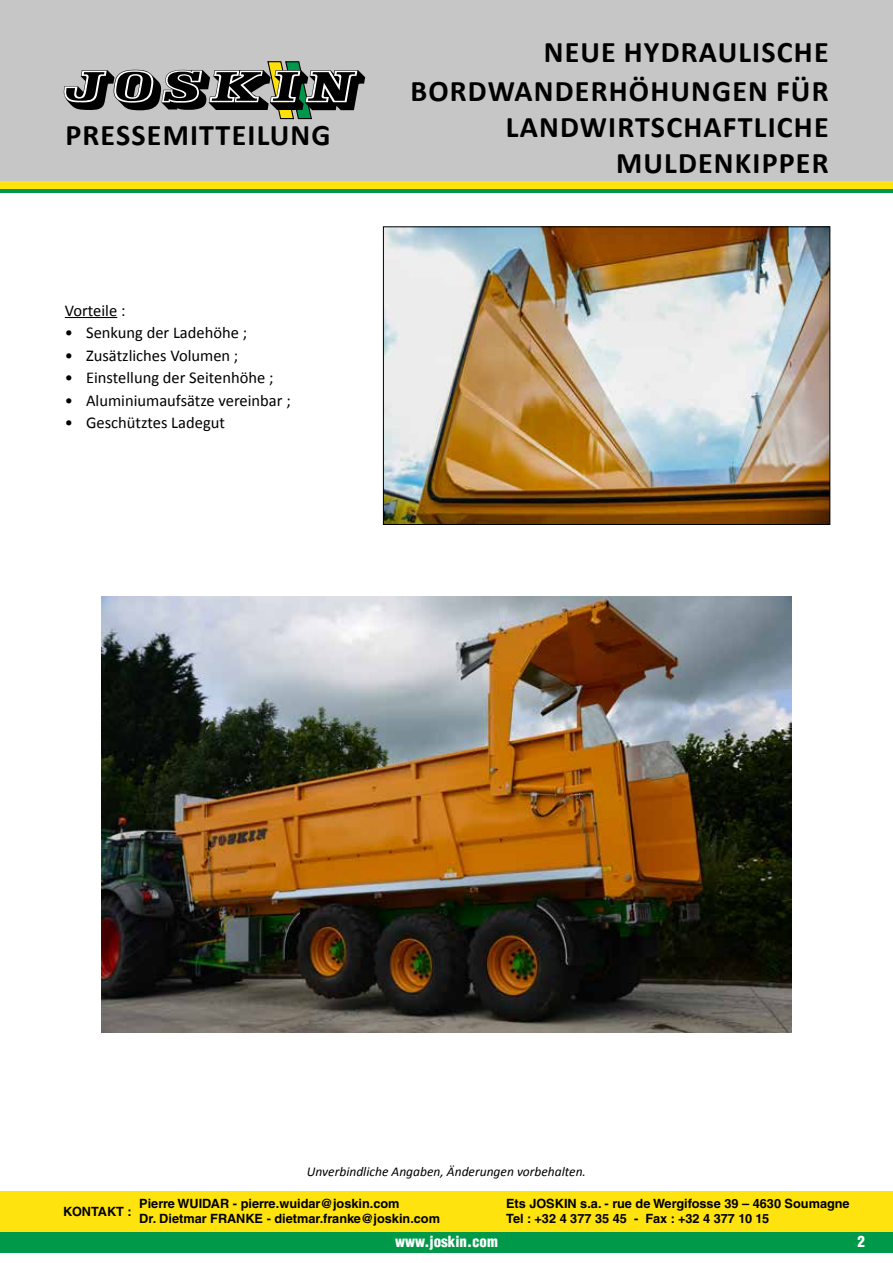
<style>
.page{position:relative;width:893px;height:1263px;background:#fff}
.page>*{position:absolute;margin:0;border:0;box-sizing:border-box;transform-origin:0 0}
.t1{font:700 30px/36.9px "Calibri";letter-spacing:.04em;color:#000;text-align:right}
.t2{font:16.5px "Calibri";color:#000}
.t3{font:900 condensed 15px "Helvetica LT Std";color:#fff}
.t4{font:italic 13.5px "Calibri";color:#000}
.t5{font:700 12.75px/15.3px "Helvetica LT Std";color:#000}
</style>
<div class="page">
<div style="left:0;top:1229px;width:893px;height:23px;background:#00994a"></div>
<hr style="left:0;top:189px;width:893px;height:4px;background:#00994a">
<div style="left:0;top:1191px;width:893px;height:40px;background:#ffe30f"></div>
<div style="left:0;top:180px;width:893px;height:9px;background:#ffe30f"></div>
<div style="left:0;top:0;width:893px;height:181px;background:#c6c6c6"></div>
<svg style="left:64px;top:61px;width:301px;height:58px"></svg>
<img style="left:385px;top:228px;width:443px;height:295px">
<div style="left:383px;top:226px;width:447px;height:299px;border:1px solid #000"></div>
<img style="left:102px;top:596px;width:689px;height:437px">
<hr style="left:65px;top:317px;width:52px;height:1px;background:#000">
<h1 class="t1" style="left:65px;top:116px;width:267px">PRESSEMITTEILUNG</h1>
<p class="t2" style="left:65px;top:300px;width:62px">Vorteile :</p>
<p class="t2" style="left:65px;top:322px;width:184px">• Senkung der Ladehöhe ;</p>
<p class="t2" style="left:65px;top:345px;width:175px">• Zusätzliches Volumen ;</p>
<p class="t2" style="left:65px;top:367px;width:210px">• Einstellung der Seitenhöhe ;</p>
<p class="t2" style="left:65px;top:390px;width:227px">• Aluminiumaufsätze vereinbar ;</p>
<p class="t2" style="left:65px;top:412px;width:162px">• Geschütztes Ladegut</p>
<h1 class="t1" style="left:410px;top:34px;width:420px">NEUE HYDRAULISCHE<br>BORDWANDERHÖHUNGEN FÜR<br>LANDWIRTSCHAFTLICHE<br>MULDENKIPPER</h1>
<p class="t4" style="left:307px;top:1163px;width:281px">Unverbindliche Angaben, Änderungen vorbehalten.</p>
<p class="t5" style="left:63px;top:1204px;width:70px">KONTAKT :</p>
<p class="t5" style="left:139px;top:1196px;width:302px">Pierre WUIDAR - pierre.wuidar@joskin.com<br>Dr. Dietmar FRANKE - dietmar.franke@joskin.com</p>
<p class="t5" style="left:506px;top:1195px;width:345px">Ets JOSKIN s.a. - rue de Wergifosse 39 – 4630 Soumagne<br>Tel : +32 4 377 35 45 - Fax : +32 4 377 10 15</p>
<p class="t3" style="left:395px;top:1232px;width:104px">www.joskin.com</p>
<p class="t3" style="left:857px;top:1232px;width:9px">2</p>
</div>
